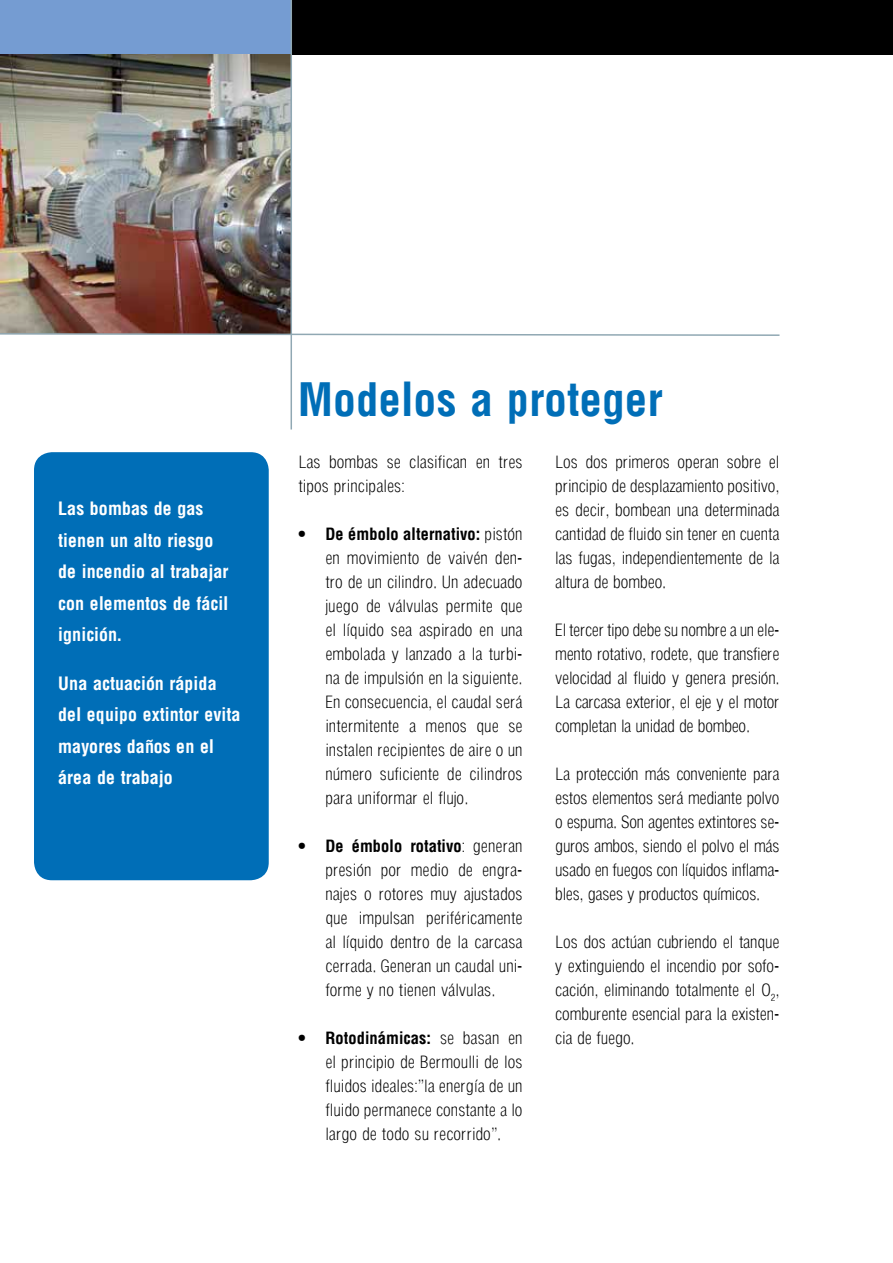
<style>
.page{position:relative;width:893px;height:1263px;background:#fff}
.page>*{position:absolute;margin:0;border:0;box-sizing:border-box;transform-origin:0 0}
.t1{font:700 condensed 45px "Arena";color:#006eb7}
.t2{font:700 condensed 18px/31.5px "Arena";color:#fff}
.t3{font:300 condensed 16.5px/24px "Arena";letter-spacing:-.01em;color:#000;text-align:justify}
.s1{font-weight:700}
</style>
<div class="page">
<div style="left:0;top:0;width:291px;height:55px;background:#759cd2"></div>
<div style="left:291px;top:0;width:602px;height:54px;background:#000"></div>
<img style="left:0;top:54px;width:291px;height:278px">
<hr style="left:291px;top:0;width:1px;height:429px;background:#90a8b3">
<svg style="left:0;top:332px;width:780px;height:5px"></svg>
<div style="left:34px;top:452px;width:235px;height:428px;background:#006eb7;border-radius:18px"></div>
<p class="t2" style="left:58px;top:493px;width:172px">Las bombas de gas tienen un alto riesgo de incendio al trabajar con elementos de fácil ignición.</p>
<p class="t2" style="left:58px;top:667px;width:184px">Una actuación rápida del equipo extintor evita mayores daños en el área de trabajo</p>
<h1 class="t1" style="left:298px;top:372px;width:366px">Modelos a proteger</h1>
<p class="t3" style="left:298px;top:450px;width:226px">Las bombas se clasifican en tres tipos principales:</p>
<p class="t3" style="left:325px;top:522px;width:199px;text-indent:-27px"><span class="s1">• De émbolo alternativo:</span> pistón en movimiento de vaivén den&shy;tro de un cilindro. Un adecuado juego de válvulas permite que el líquido sea aspirado en una embolada y lanzado a la turbi&shy;na de impulsión en la siguiente.<br>En consecuencia, el caudal será intermitente a menos que se instalen recipientes de aire o un número suficiente de cilindros para uniformar el flujo.</p>
<p class="t3" style="left:325px;top:834px;width:199px;text-indent:-27px"><span class="s1">• De émbolo rotativo</span>: generan presión por medio de engra&shy;najes o rotores muy ajustados que impulsan periféricamente al líquido dentro de la carcasa cerrada. Generan un caudal uni&shy;forme y no tienen válvulas.</p>
<p class="t3" style="left:325px;top:1026px;width:199px;text-indent:-27px"><span class="s1">• Rotodinámicas:</span> se basan en el principio de Bermoulli de los fluidos ideales:”la energía de un fluido permanece constante a lo largo de todo su recorrido”.</p>
<p class="t3" style="left:555px;top:450px;width:226px">Los dos primeros operan sobre el principio de desplazamiento positivo, es decir, bombean una determinada cantidad de fluido sin tener en cuenta las fugas, independientemente de la altura de bombeo.</p>
<p class="t3" style="left:555px;top:618px;width:226px">El tercer tipo debe su nombre a un ele&shy;mento rotativo, rodete, que transfiere velocidad al fluido y genera presión.<br>La carcasa exterior, el eje y el motor completan la unidad de bombeo.</p>
<p class="t3" style="left:555px;top:762px;width:226px">La protección más conveniente para estos elementos será mediante polvo o espuma. Son agentes extintores se&shy;guros ambos, siendo el polvo el más usado en fuegos con líquidos inflama&shy;bles, gases y productos químicos.</p>
<p class="t3" style="left:555px;top:930px;width:226px">Los dos actúan cubriendo el tanque y extinguiendo el incendio por sofo&shy;cación, eliminando totalmente el O<sub>2</sub>, comburente esencial para la existen&shy;cia de fuego.</p>
</div>
